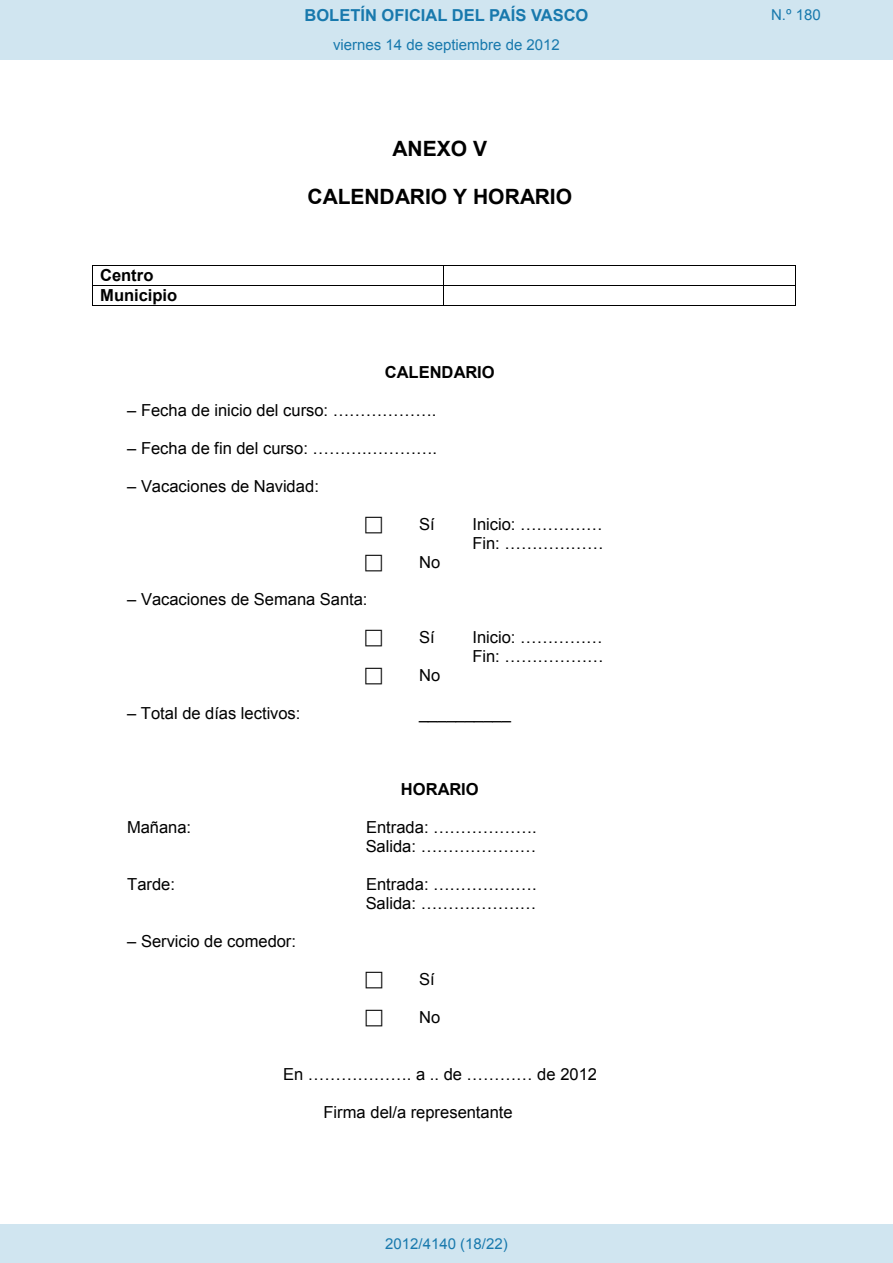
<style>
.page{position:relative;width:893px;height:1263px;background:#fff}
.page>*{position:absolute;margin:0;border:0;box-sizing:border-box;transform-origin:0 0}
.t1{font:700 21px "Arial";letter-spacing:-.005em;color:#000}
.t2{font:16.5px/18.9px "Arial";color:#000}
.t3{font:700 16.5px/19.6px "Arial";color:#000}
.t4{font:700 16.5px "Arial";color:#1879ad}
.Paginacion_Centro{font:15px "Arial";color:#1879ad}
</style>
<div class="page">
<hr style="left:92px;top:265px;width:352px;height:1px;background:#000">
<hr style="left:444px;top:265px;width:351px;height:1px;background:#000">
<hr style="left:92px;top:285px;width:352px;height:1px;background:#000">
<hr style="left:444px;top:285px;width:351px;height:1px;background:#000">
<svg style="left:92px;top:266px;width:1px;height:39px"></svg>
<hr style="left:92px;top:305px;width:352px;height:1px;background:#000">
<hr style="left:444px;top:305px;width:351px;height:1px;background:#000">
<svg style="left:795px;top:265px;width:1px;height:41px"></svg>
<div style="left:0;top:0;width:893px;height:60px;background:#d0e5f0"></div>
<div style="left:0;top:1225px;width:893px;height:38px;background:#d0e5f0"></div>
<p class="t4" style="left:305px;top:4px;width:285px">BOLETÍN OFICIAL DEL PAÍS VASCO</p>
<p class="Paginacion_Centro" style="left:771px;top:5px;width:51px">N.º 180</p>
<p class="Paginacion_Centro" style="left:333px;top:35px;width:228px">viernes 14 de septiembre de 2012</p>
<p class="t3" style="left:100px;top:266px;width:79px">Centro<br>Municipio</p>
<p class="t1" style="left:393px;top:134px;width:96px">ANEXO V</p>
<p class="t1" style="left:307px;top:183px;width:266px">CALENDARIO Y HORARIO</p>
<p class="t3" style="left:385px;top:363px;width:111px">CALENDARIO</p>
<p class="t2" style="left:127px;top:401px;width:311px">– Fecha de inicio del curso: ……………….</p>
<p class="t2" style="left:127px;top:439px;width:312px">– Fecha de fin del curso: ……….………….</p>
<p class="t2" style="left:127px;top:477px;width:193px">– Vacaciones de Navidad:</p>
<p class="t2" style="left:419px;top:514px;width:17px">Sí</p>
<p class="t2" style="left:472px;top:514px;width:133px">Inicio: ……………<br>Fin: ………………</p>
<p class="t2" style="left:419px;top:552px;width:23px">No</p>
<p class="t2" style="left:127px;top:590px;width:242px">– Vacaciones de Semana Santa:</p>
<p class="t2" style="left:419px;top:628px;width:17px">Sí</p>
<p class="t2" style="left:472px;top:628px;width:133px">Inicio: ……………<br>Fin: ………………</p>
<p class="t2" style="left:419px;top:666px;width:23px">No</p>
<p class="t2" style="left:127px;top:704px;width:175px">– Total de días lectivos:</p>
<p class="t2" style="left:419px;top:704px;width:93px">__________</p>
<p class="t3" style="left:401px;top:780px;width:79px">HORARIO</p>
<p class="t2" style="left:127px;top:818px;width:66px">Mañana:</p>
<p class="t2" style="left:366px;top:818px;width:173px">Entrada: ……………….<br>Salida: …………………</p>
<p class="t2" style="left:127px;top:875px;width:49px">Tarde:</p>
<p class="t2" style="left:366px;top:875px;width:173px">Entrada: ……………….<br>Salida: …………………</p>
<p class="t2" style="left:127px;top:932px;width:170px">– Servicio de comedor:</p>
<p class="t2" style="left:419px;top:970px;width:17px">Sí</p>
<p class="t2" style="left:419px;top:1008px;width:23px">No</p>
<p class="t2" style="left:283px;top:1065px;width:316px">En ………………. a .. de ………… de 2012</p>
<p class="t2" style="left:324px;top:1102px;width:191px">Firma del/a representante</p>
<p class="Paginacion_Centro" style="left:385px;top:1234px;width:124px">2012/4140 (18/22)</p>
</div>
